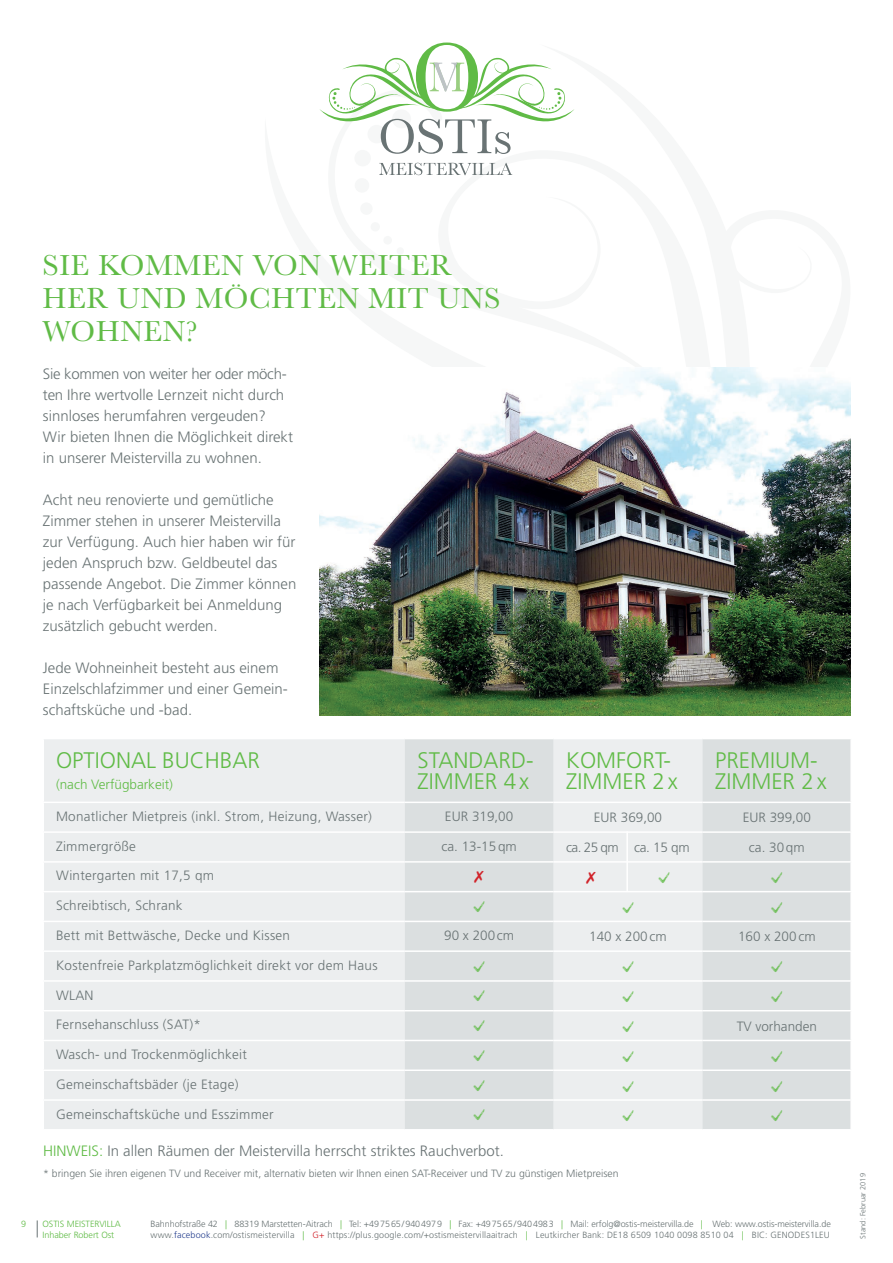
<style>
.page{position:relative;width:893px;height:1263px;background:#fff}
.page>*{position:absolute;margin:0;border:0;box-sizing:border-box;transform-origin:0 0}
.t1{font:30px/33px "Baskerville";letter-spacing:.02em;color:#60bb46}
.t2{font:300 22.5px/21px "Frutiger LT";color:#60bb46}
.t3{font:300 15px/21px "Frutiger LT";color:#697374}
.t4{font:300 13.5px "Frutiger LT";letter-spacing:.02em;color:#697374}
.t5{font:300 13.5px "Frutiger LT";color:#697374}
.t6{font:300 13.5px "Frutiger LT";color:#60bb46}
.t7{font:300 13.5px "Frutiger LT";letter-spacing:-.035em;color:#697374}
.t8{font:300 10.5px "Frutiger LT";color:#697374}
.t9{font:300 9px "Frutiger LT";letter-spacing:-.01em;color:#697374}
.t10{font:300 9px "Frutiger LT";letter-spacing:.015em;color:#697374}
.t11{font:300 9px "Frutiger LT";letter-spacing:-.005em;color:#60bb46}
.t12{font:300 7.5px "Frutiger LT";color:#697374}
.s1{color:#60bb46}
.s2{color:#253f8e}
.s3{color:#d1232a}
</style>
<div class="page">
<div style="left:354px;top:150px;width:17px;height:17px;background:#f6f7f7;border-radius:50%"></div>
<div style="left:354px;top:178px;width:16px;height:15px;background:#f6f7f7;border-radius:50%"></div>
<div style="left:360px;top:202px;width:13px;height:13px;background:#f6f7f7;border-radius:50%"></div>
<div style="left:370px;top:222px;width:10px;height:10px;background:#f6f7f7;border-radius:50%"></div>
<div style="left:383px;top:236px;width:9px;height:9px;background:#f6f7f7;border-radius:50%"></div>
<div style="left:396px;top:247px;width:8px;height:8px;background:#f6f7f7;border-radius:50%"></div>
<div style="left:411px;top:255px;width:6px;height:7px;background:#f6f7f7;border-radius:50%"></div>
<svg style="left:379px;top:163px;width:133px;height:12px"></svg>
<svg style="left:319px;top:43px;width:255px;height:111px"></svg>
<div style="left:44px;top:739px;width:361px;height:390px;background:#eceeef"></div>
<svg style="left:405px;top:739px;width:445px;height:390px;background:#e0e4e5"></svg>
<hr style="left:43px;top:801px;width:362px;height:2px;background:#fff">
<hr style="left:405px;top:801px;width:149px;height:2px;background:#fff">
<hr style="left:554px;top:801px;width:148px;height:2px;background:#fff">
<hr style="left:702px;top:801px;width:150px;height:2px;background:#fff">
<hr style="left:43px;top:831px;width:362px;height:2px;background:#fff">
<hr style="left:405px;top:831px;width:149px;height:2px;background:#fff">
<hr style="left:554px;top:831px;width:148px;height:2px;background:#fff">
<hr style="left:702px;top:831px;width:150px;height:2px;background:#fff">
<hr style="left:43px;top:861px;width:362px;height:2px;background:#fff">
<hr style="left:405px;top:861px;width:149px;height:2px;background:#fff">
<hr style="left:554px;top:861px;width:148px;height:2px;background:#fff">
<hr style="left:702px;top:861px;width:150px;height:2px;background:#fff">
<hr style="left:43px;top:891px;width:362px;height:1px;background:#fff">
<hr style="left:405px;top:891px;width:149px;height:1px;background:#fff">
<hr style="left:554px;top:891px;width:148px;height:1px;background:#fff">
<hr style="left:702px;top:891px;width:150px;height:1px;background:#fff">
<hr style="left:43px;top:921px;width:362px;height:1px;background:#fff">
<hr style="left:405px;top:921px;width:149px;height:1px;background:#fff">
<hr style="left:554px;top:921px;width:148px;height:1px;background:#fff">
<hr style="left:702px;top:921px;width:150px;height:1px;background:#fff">
<hr style="left:43px;top:950px;width:362px;height:2px;background:#fff">
<hr style="left:405px;top:950px;width:149px;height:2px;background:#fff">
<hr style="left:554px;top:950px;width:148px;height:2px;background:#fff">
<hr style="left:702px;top:950px;width:150px;height:2px;background:#fff">
<hr style="left:43px;top:980px;width:362px;height:2px;background:#fff">
<hr style="left:405px;top:980px;width:149px;height:2px;background:#fff">
<hr style="left:554px;top:980px;width:148px;height:2px;background:#fff">
<hr style="left:702px;top:980px;width:150px;height:2px;background:#fff">
<hr style="left:43px;top:1010px;width:362px;height:1px;background:#fff">
<hr style="left:405px;top:1010px;width:149px;height:1px;background:#fff">
<hr style="left:554px;top:1010px;width:148px;height:1px;background:#fff">
<hr style="left:702px;top:1010px;width:150px;height:1px;background:#fff">
<hr style="left:43px;top:1040px;width:362px;height:1px;background:#fff">
<hr style="left:405px;top:1040px;width:149px;height:1px;background:#fff">
<hr style="left:554px;top:1040px;width:148px;height:1px;background:#fff">
<hr style="left:702px;top:1040px;width:150px;height:1px;background:#fff">
<hr style="left:43px;top:1069px;width:362px;height:2px;background:#fff">
<hr style="left:405px;top:1069px;width:149px;height:2px;background:#fff">
<hr style="left:554px;top:1069px;width:148px;height:2px;background:#fff">
<hr style="left:702px;top:1069px;width:150px;height:2px;background:#fff">
<hr style="left:43px;top:1099px;width:362px;height:2px;background:#fff">
<hr style="left:405px;top:1099px;width:149px;height:2px;background:#fff">
<hr style="left:554px;top:1099px;width:148px;height:2px;background:#fff">
<hr style="left:702px;top:1099px;width:150px;height:2px;background:#fff">
<img style="left:319px;top:368px;width:531px;height:347px">
<svg style="left:37px;top:1220px;width:1px;height:17px"></svg>
<hr style="left:626px;top:831px;width:2px;height:60px;background:#fff">
<svg style="left:474px;top:871px;width:10px;height:12px"></svg>
<svg style="left:586px;top:872px;width:10px;height:12px"></svg>
<svg style="left:658px;top:872px;width:11px;height:11px"></svg>
<svg style="left:771px;top:872px;width:11px;height:11px"></svg>
<svg style="left:474px;top:901px;width:11px;height:11px"></svg>
<svg style="left:622px;top:902px;width:11px;height:11px"></svg>
<svg style="left:771px;top:902px;width:11px;height:11px"></svg>
<svg style="left:474px;top:961px;width:11px;height:11px"></svg>
<svg style="left:622px;top:962px;width:11px;height:11px"></svg>
<svg style="left:771px;top:962px;width:11px;height:11px"></svg>
<svg style="left:474px;top:990px;width:11px;height:11px"></svg>
<svg style="left:622px;top:991px;width:11px;height:11px"></svg>
<svg style="left:771px;top:991px;width:11px;height:11px"></svg>
<svg style="left:474px;top:1020px;width:11px;height:11px"></svg>
<svg style="left:622px;top:1021px;width:11px;height:11px"></svg>
<svg style="left:474px;top:1050px;width:11px;height:11px"></svg>
<svg style="left:622px;top:1051px;width:11px;height:11px"></svg>
<svg style="left:771px;top:1051px;width:11px;height:11px"></svg>
<svg style="left:474px;top:1080px;width:11px;height:11px"></svg>
<svg style="left:622px;top:1081px;width:12px;height:11px"></svg>
<svg style="left:771px;top:1081px;width:11px;height:11px"></svg>
<svg style="left:474px;top:1109px;width:11px;height:11px"></svg>
<svg style="left:622px;top:1110px;width:12px;height:11px"></svg>
<svg style="left:771px;top:1110px;width:11px;height:11px"></svg>
<h1 class="t1" style="left:43px;top:250px;width:459px">SIE KOMMEN VON WEITER<br>HER UND MÖCHTEN MIT UNS<br>WOHNEN?</h1>
<p class="t3" style="left:43px;top:364px;width:252px">Sie kommen von weiter her oder möch&shy;ten Ihre wertvolle Lernzeit nicht durch sinnloses herumfahren vergeuden?<br>Wir bieten Ihnen die Möglichkeit direkt in unserer Meistervilla zu wohnen.</p>
<p class="t3" style="left:43px;top:490px;width:255px">Acht neu renovierte und gemütliche Zimmer stehen in unserer Meistervilla zur Verfügung. Auch hier haben wir für jeden Anspruch bzw. Geldbeutel das passende Angebot. Die Zimmer können je nach Verfügbarkeit bei Anmeldung zusätzlich gebucht werden.</p>
<p class="t3" style="left:43px;top:658px;width:246px">Jede Wohneinheit besteht aus einem<br>Einzelschlafzimmer und einer Gemein&shy;schaftsküche und -bad.</p>
<h2 class="t2" style="left:56px;top:750px;width:205px">OPTIONAL BUCHBAR</h2>
<p class="t6" style="left:56px;top:777px;width:119px">(nach Verfügbarkeit)</p>
<h2 class="t2" style="left:417px;top:750px;width:118px">STANDARD-<br>ZIMMER 4x</h2>
<h2 class="t2" style="left:566px;top:750px;width:113px">KOMFORT-<br>ZIMMER 2x</h2>
<h2 class="t2" style="left:715px;top:750px;width:113px">PREMIUM-<br>ZIMMER 2x</h2>
<p class="t4" style="left:56px;top:809px;width:317px">Monatlicher Mietpreis (inkl. Strom, Heizung, Wasser)</p>
<p class="t4" style="left:445px;top:809px;width:70px">EUR 319,00</p>
<p class="t4" style="left:594px;top:810px;width:70px">EUR 369,00</p>
<p class="t4" style="left:743px;top:810px;width:70px">EUR 399,00</p>
<p class="t4" style="left:56px;top:838px;width:81px">Zimmergröße</p>
<p class="t4" style="left:442px;top:838px;width:77px">ca. 13-15qm</p>
<p class="t7" style="left:566px;top:840px;width:125px">ca. 25 qm ca. 15 qm</p>
<p class="t4" style="left:749px;top:840px;width:57px">ca. 30qm</p>
<p class="t4" style="left:56px;top:868px;width:160px">Wintergarten mit 17,5 qm</p>
<p class="t4" style="left:56px;top:898px;width:128px">Schreibtisch, Schrank</p>
<p class="t4" style="left:56px;top:928px;width:235px">Bett mit Bettwäsche, Decke und Kissen</p>
<p class="t4" style="left:444px;top:928px;width:71px">90 x 200cm</p>
<p class="t5" style="left:589px;top:929px;width:79px">140 x 200cm</p>
<p class="t5" style="left:738px;top:929px;width:79px">160 x 200cm</p>
<p class="t4" style="left:56px;top:957px;width:323px">Kostenfreie Parkplatzmöglichkeit direkt vor dem Haus</p>
<p class="t4" style="left:56px;top:987px;width:39px">WLAN</p>
<p class="t4" style="left:56px;top:1017px;width:146px">Fernsehanschluss (SAT)*</p>
<p class="t5" style="left:737px;top:1018px;width:82px">TV vorhanden</p>
<p class="t4" style="left:56px;top:1047px;width:192px">Wasch- und Trockenmöglichkeit</p>
<p class="t4" style="left:56px;top:1076px;width:184px">Gemeinschaftsbäder (je Etage)</p>
<p class="t4" style="left:56px;top:1106px;width:219px">Gemeinschaftsküche und Esszimmer</p>
<p class="t3" style="left:43px;top:1140px;width:462px"><span class="s1">HINWEIS:</span> In allen Räumen der Meistervilla herrscht striktes Rauchverbot.</p>
<p class="t8" style="left:43px;top:1167px;width:577px">* bringen Sie ihren eigenen TV und Receiver mit, alternativ bieten wir Ihnen einen SAT-Receiver und TV zu günstigen Mietpreisen</p>
<p class="t11" style="left:21px;top:1219px;width:7px">9</p>
<p class="t11" style="left:43px;top:1219px;width:80px">OSTIS MEISTERVILLA</p>
<p class="t9" style="left:151px;top:1219px;width:682px">Bahnhofstraße 42 <span class="s1">|</span> 88319 Marstetten-Aitrach <span class="s1">|</span> Tel: +497565/9404979 <span class="s1">|</span> Fax: +497565/9404983 <span class="s1">|</span> Mail: erfolg@ostis-meistervilla.de <span class="s1">|</span> Web: www.ostis-meistervilla.de</p>
<p class="t11" style="left:43px;top:1230px;width:73px">Inhaber Robert Ost</p>
<p class="t10" style="left:151px;top:1230px;width:681px">www.<span class="s2">facebook</span>.com/ostismeistervilla <span class="s1">|</span> <span class="s3">G+</span> https://plus.google.com/+ostismeistervillaaitrach <span class="s1">|</span> Leutkircher Bank: DE18 6509 1040 0098 8510 04 <span class="s1">|</span> BIC: GENODES1LEU</p>
<p class="t12" style="left:859px;top:1239px;width:67px;rotate:-90deg">Stand: Februar 2019</p>
</div>
